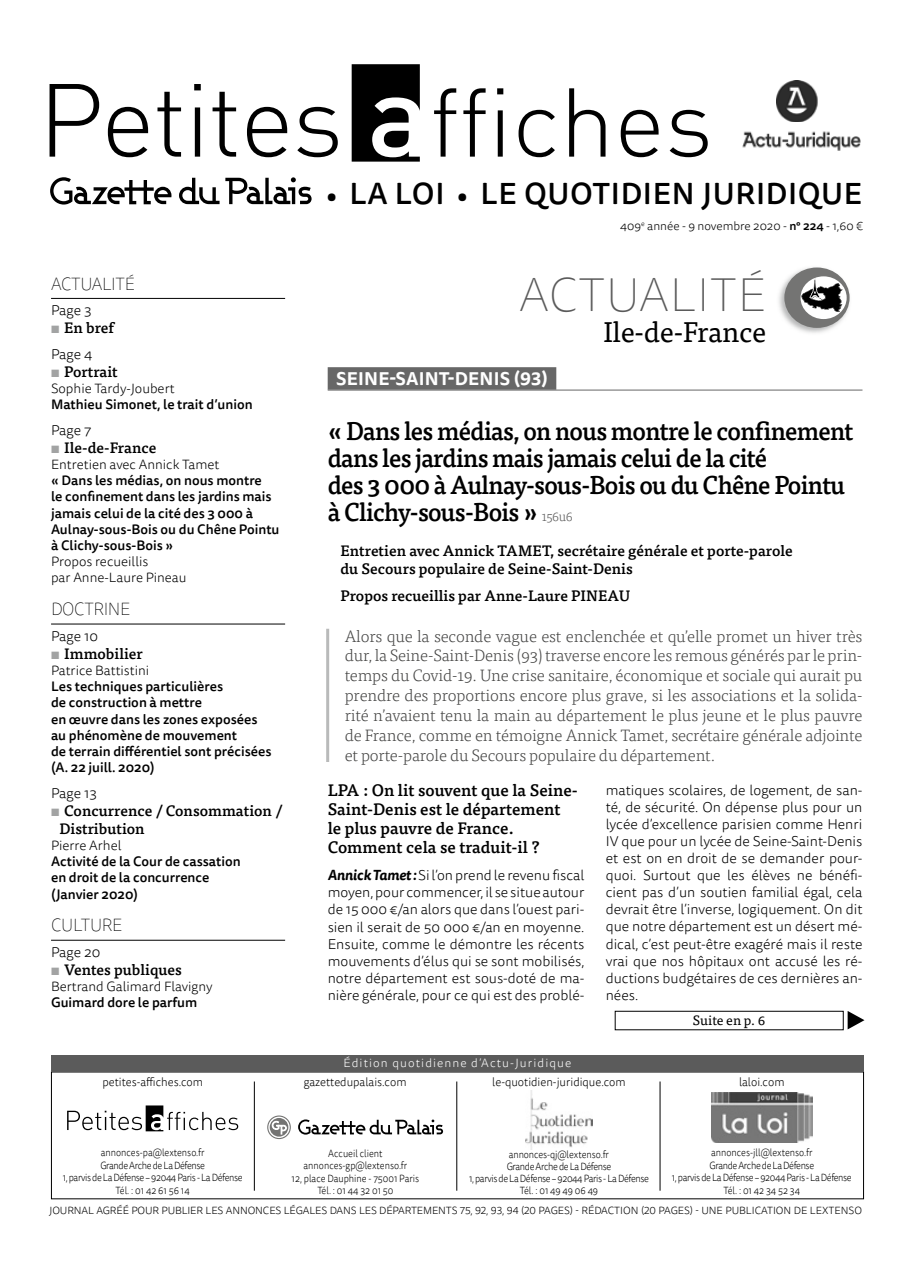
<style>
.page{position:relative;width:915px;height:1263px;background:#fff}
.page>*{position:absolute;margin:0;border:0;box-sizing:border-box;transform-origin:0 0}
.t1{font:100 48px "Tisa Sans OT";letter-spacing:.01em;color:#5b5b5b}
.t2{font:500 30px "Tisa Sans OT";letter-spacing:.02em;color:#000}
.t3{font:28.5px "Tisa OT";letter-spacing:-.01em;color:#000}
.t4{font:500 25.5px/27px "Tisa OT";letter-spacing:-.03em;color:#000;scale:.95 1}
.t5{font:100 18px "Tisa Sans OT";letter-spacing:-.02em;color:#000;scale:.95 1}
.t6{font:700 18px "Tisa Sans OT";letter-spacing:.01em;color:#fff}
.t7{font:300 16.5px/19.8px "Tisa OT";letter-spacing:-.01em;color:#444443;text-align:justify}
.t8{font:500 16.5px/18.8px "Tisa OT";color:#000}
.t9{font:500 15px/18px "Tisa OT";color:#000}
.t10{font:300 14.25px/17.1px "Tisa Sans OT";color:#000;text-align:justify}
.t11{font:500 13.5px/16.2px "Tisa Sans OT";color:#000}
.t12{font:300 13.5px/16.2px "Tisa Sans OT";color:#000}
.t13{font:13.5px "Tisa OT";color:#000}
.t14{font:300 12px "Tisa Sans OT";color:#000;scale:.95 1}
.t15{font:300 12px "Tisa Sans OT";color:#000}
.t16{font:300 12px "Tisa Sans OT";letter-spacing:.09em;color:#fff}
.t17{font:300 10.5px/12.6px "Tisa Sans OT";letter-spacing:-.04em;color:#000;text-align:center;scale:.88 1}
.t18{font:300 10.5px "Tisa Sans OT";letter-spacing:-.01em;color:#000}
.t19{font:300 10.5px/12.6px "Tisa Sans OT";letter-spacing:-.01em;color:#000;text-align:center;scale:.88 1}
.s1{font-weight:700;color:#a2a3a3}
.s2{font-size:27px}
.s3{font-weight:500}
.s4{font-weight:300;font-size:13.5px;color:#5b5b5b}
.s5{font-weight:700;font-style:italic}
</style>
<div class="page">
<img style="left:525px;top:1090px;width:67px;height:60px">
<svg style="left:67px;top:1105px;width:171px;height:26px"></svg>
<img style="left:711px;top:1092px;width:101px;height:50px">
<hr style="left:659px;top:1081px;width:1px;height:110px;background:#000">
<hr style="left:456px;top:1081px;width:1px;height:110px;background:#000">
<hr style="left:254px;top:1081px;width:1px;height:110px;background:#000">
<svg style="left:269px;top:1118px;width:19px;height:18px"></svg>
<svg style="left:298px;top:1119px;width:145px;height:15px"></svg>
<svg style="left:271px;top:1121px;width:16px;height:13px"></svg>
<div style="left:267px;top:1115px;width:24px;height:24px;border:1px solid #747473;border-radius:50%"></div>
<div style="left:51px;top:1055px;width:812px;height:16px;background:#5b5b5b"></div>
<svg style="left:50px;top:84px;width:49px;height:73px"></svg>
<svg style="left:108px;top:107px;width:40px;height:50px"></svg>
<svg style="left:157px;top:92px;width:24px;height:65px"></svg>
<svg style="left:194px;top:84px;width:7px;height:73px"></svg>
<svg style="left:212px;top:92px;width:24px;height:65px"></svg>
<svg style="left:247px;top:107px;width:40px;height:50px"></svg>
<svg style="left:297px;top:107px;width:40px;height:50px"></svg>
<svg style="left:351px;top:64px;width:68px;height:98px"></svg>
<svg style="left:434px;top:88px;width:22px;height:69px"></svg>
<svg style="left:463px;top:88px;width:22px;height:69px"></svg>
<svg style="left:497px;top:88px;width:6px;height:69px"></svg>
<svg style="left:518px;top:110px;width:36px;height:47px"></svg>
<svg style="left:569px;top:88px;width:36px;height:69px"></svg>
<svg style="left:620px;top:110px;width:38px;height:47px"></svg>
<svg style="left:669px;top:110px;width:38px;height:47px"></svg>
<svg style="left:50px;top:177px;width:121px;height:28px"></svg>
<svg style="left:179px;top:178px;width:40px;height:26px"></svg>
<svg style="left:225px;top:177px;width:86px;height:27px"></svg>
<img style="left:776px;top:80px;width:42px;height:42px">
<img style="left:742px;top:131px;width:118px;height:20px">
<div style="left:614px;top:1011px;width:229px;height:19px;border:1px solid #000"></div>
<svg style="left:847px;top:1011px;width:17px;height:18px"></svg>
<hr style="left:51px;top:298px;width:234px;height:1px;background:#000">
<hr style="left:51px;top:624px;width:234px;height:1px;background:#000">
<hr style="left:51px;top:940px;width:234px;height:1px;background:#000">
<img style="left:779px;top:268px;width:71px;height:65px">
<div style="left:784px;top:267px;width:65px;height:61px;background:#747473;border-radius:50%"></div>
<div style="left:800px;top:276px;width:46px;height:43px;background:#fff;border-radius:50%"></div>
<svg style="left:801px;top:278px;width:41px;height:34px"></svg>
<hr style="left:326px;top:629px;width:3px;height:133px;background:#b9baba">
<div style="left:327px;top:367px;width:229px;height:23px;background:#676767"></div>
<hr style="left:327px;top:390px;width:535px;height:1px;background:#676767">
<p class="t5" style="left:51px;top:273px;width:63px">ACTUALITÉ</p>
<p class="t10" style="left:51px;top:303px;width:42px">Page 3</p>
<p class="t9" style="left:51px;top:319px;width:64px"><span class="s1">▪</span> En bref</p>
<p class="t10" style="left:51px;top:346px;width:43px">Page 4</p>
<p class="t9" style="left:51px;top:363px;width:68px"><span class="s1">▪</span> Portrait</p>
<p class="t12" style="left:51px;top:381px;width:125px">Sophie Tardy-Joubert</p>
<p class="t11" style="left:51px;top:397px;width:203px">Mathieu Simonet, le trait d’union</p>
<p class="t10" style="left:51px;top:422px;width:42px">Page 7</p>
<p class="t9" style="left:51px;top:439px;width:107px"><span class="s1">▪</span> Ile-de-France</p>
<p class="t12" style="left:51px;top:457px;width:170px">Entretien avec Annick Tamet</p>
<p class="t11" style="left:51px;top:473px;width:230px">« Dans les médias, on nous montre<br>le confinement dans les jardins mais jamais celui de la cité des 3 000 à<br>Aulnay-sous-Bois ou du Chêne Pointu à Clichy-sous-Bois »</p>
<p class="t12" style="left:51px;top:554px;width:137px">Propos recueillis<br>par Anne-Laure Pineau</p>
<p class="t5" style="left:51px;top:598px;width:85px">DOCTRI NE</p>
<p class="t10" style="left:51px;top:628px;width:48px">Page 10</p>
<p class="t9" style="left:51px;top:645px;width:93px"><span class="s1">▪</span> Immobilier</p>
<p class="t12" style="left:51px;top:663px;width:100px">Patrice Battistini</p>
<p class="t11" style="left:51px;top:679px;width:222px">Les techniques particulières<br>de construction à mettre<br>en œuvre dans les zones exposées au phénomène de mouvement<br>de terrain différentiel sont précisées (A. 22 juill. 2020)</p>
<p class="t10" style="left:51px;top:785px;width:47px">Page 13</p>
<p class="t9" style="left:60px;top:802px;width:224px;text-indent:-9px"><span class="s1">▪</span> Concurrence / Consommation /<br>Distribution</p>
<p class="t12" style="left:51px;top:838px;width:72px">Pierre Arhel</p>
<p class="t11" style="left:51px;top:854px;width:191px">Activité de la Cour de cassation en droit de la concurrence (Janvier 2020)</p>
<p class="t5" style="left:51px;top:915px;width:12px">CULTU</p>
<p class="t5" style="left:102px;top:915px;width:23px">RE</p>
<p class="t10" style="left:51px;top:944px;width:51px">Page 20</p>
<p class="t9" style="left:51px;top:961px;width:132px"><span class="s1">▪</span> Ventes publiques</p>
<p class="t12" style="left:51px;top:979px;width:163px">Bertrand Galimard Flavigny</p>
<p class="t11" style="left:51px;top:995px;width:148px">Guimard dore le parfum</p>
<p class="t14" style="left:102px;top:1075px;width:107px">petites-affiches.com</p>
<h2 class="t2" style="left:326px;top:175px;width:537px"><span class="s2">•</span> LA LOI <span class="s2">•</span> LE QUOTIDIEN JURIDIQUE</h2>
<p class="t15" style="left:620px;top:219px;width:244px">409<sup>e</sup> année - 9 novembre 2020 - <span class="s3">n° 224</span> - 1,60 €</p>
<h1 class="t1" style="left:519px;top:267px;width:248px">ACTUALITÉ</h1>
<h3 class="t3" style="left:603px;top:315px;width:164px">Ile-de-France</h3>
<p class="t6" style="left:336px;top:368px;width:213px">SEINE-SAINT-DENIS (93)</p>
<h3 class="t4" style="left:327px;top:418px;width:555px">« Dans les médias, on nous montre le confinement dans les jardins mais jamais celui de la cité<br>des 3 000 à Aulnay-sous-Bois ou du Chêne Pointu à Clichy-sous-Bois » <span class="s4">156u6</span></h3>
<p class="t9" style="left:340px;top:542px;width:453px">Entretien avec Annick TAMET, secrétaire générale et porte-parole du Secours populaire de Seine-Saint-Denis</p>
<p class="t9" style="left:340px;top:587px;width:291px">Propos recueillis par Anne-Laure PINEAU</p>
<p class="t7" style="left:344px;top:626px;width:519px">Alors que la seconde vague est enclenchée et qu’elle promet un hiver très dur, la Seine-Saint-Denis (93) traverse encore les remous générés par le prin&shy;temps du Covid-19. Une crise sanitaire, économique et sociale qui aurait pu prendre des proportions encore plus grave, si les associations et la solida&shy;rité n’avaient tenu la main au département le plus jeune et le plus pauvre de France, comme en témoigne Annick Tamet, secrétaire générale adjointe et porte-parole du Secours populaire du département.</p>
<p class="t8" style="left:327px;top:781px;width:252px">LPA : On lit souvent que la Seine-<br>Saint-Denis est le département le plus pauvre de France.<br>Comment cela se traduit-il ?</p>
<p class="t10" style="left:327px;top:868px;width:258px"><span class="s5">Annick Tamet :</span> Si l’on prend le revenu fiscal moyen, pour commencer, il se situe autour de 15 000 €/an alors que dans l’ouest pari&shy;sien il serait de 50 000 €/an en moyenne.<br>Ensuite, comme le démontre les récents mouvements d’élus qui se sont mobilisés, notre département est sous-doté de ma&shy;nière générale, pour ce qui est des problé-</p>
<p class="t10" style="left:605px;top:782px;width:258px">matiques scolaires, de logement, de san&shy;té, de sécurité. On dépense plus pour un lycée d’excellence parisien comme Henri IV que pour un lycée de Seine-Saint-Denis et est on en droit de se demander pour&shy;quoi. Surtout que les élèves ne bénéfi&shy;cient pas d’un soutien familial égal, cela devrait être l’inverse, logiquement. On dit que notre département est un désert mé&shy;dical, c’est peut-être exagéré mais il reste vrai que nos hôpitaux ont accusé les ré&shy;ductions budgétaires de ces dernières an&shy;nées.</p>
<p class="t16" style="left:343px;top:1055px;width:229px">Édition quotidienne d’Actu-Juridique</p>
<p class="t13" style="left:692px;top:1013px;width:74px">Suite en p. 6</p>
<p class="t14" style="left:303px;top:1075px;width:110px">gazettedupalais.com</p>
<p class="t14" style="left:492px;top:1075px;width:142px">le-quotidien-juridique.com</p>
<p class="t14" style="left:738px;top:1075px;width:49px">laloi.com</p>
<p class="t17" style="left:63px;top:1147px;width:206px">annonces-pa@lextenso.fr<br>Grande Arche de La Défense<br>1, parvis de La Défense – 92044 Paris - La Défense<br>Tél. : 01 42 61 56 14</p>
<p class="t17" style="left:469px;top:1149px;width:206px;line-height:12px">annonces-qj@lextenso.fr<br>Grande Arche de La Défense<br>1, parvis de La Défense – 92044 Paris - La Défense<br>Tél. : 01 49 49 06 49</p>
<p class="t17" style="left:671px;top:1147px;width:206px">annonces-jll@lextenso.fr<br>Grande Arche de La Défense<br>1, parvis de La Défense – 92044 Paris - La Défense<br>Tél. : 01 42 34 52 34</p>
<p class="t19" style="left:291px;top:1147px;width:146px">Accueil client annonces-gp@lextenso.fr<br>12, place Dauphine - 75001 Paris<br>Tél. : 01 44 32 01 50</p>
<p class="t18" style="left:49px;top:1204px;width:814px">JOURNAL AGRÉÉ POUR PUBLIER LES ANNONCES LÉGALES DANS LES DÉPARTEMENTS 75, 92, 93, 94 (20 PAGES) - RÉDACTION (20 PAGES) - UNE PUBLICATION DE LEXTENSO</p>
</div>
